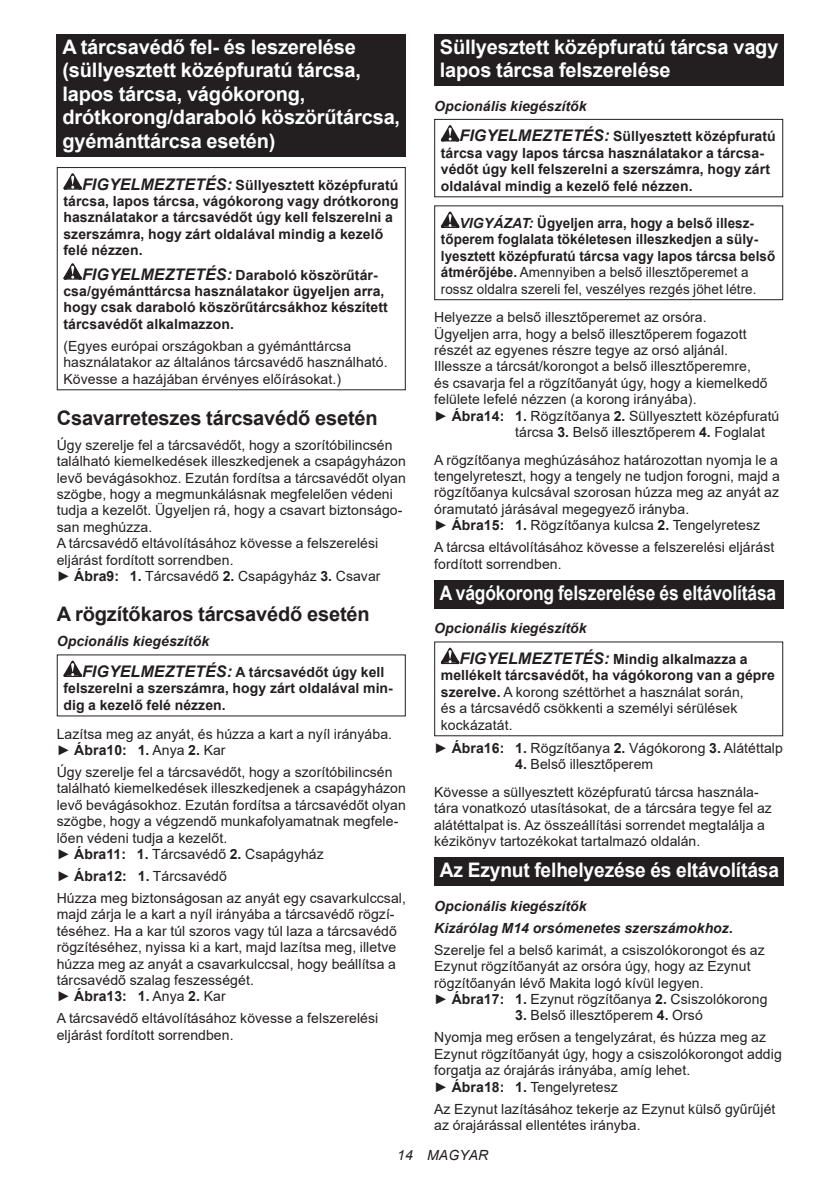
<style>
.page{position:relative;width:840px;height:1191px;background:#fff}
.page>*{position:absolute;margin:0;border:0;box-sizing:border-box;transform-origin:0 0}
.t1{font:700 20px/23.4px "Arial";letter-spacing:-.01em;color:#fff}
.t2{font:700 20px "Arial";letter-spacing:-.01em;color:#231f20}
.t3{font:700 20px "Arial";letter-spacing:-.01em;color:#fff;scale:.87 1}
.t4{font:700 20px "Arial";letter-spacing:-.01em;color:#fff;scale:.96 1}
.t5{font:14px/16.4px "Arial";letter-spacing:.005em;color:#231f20}
.t6{font:700 14px/16.4px "Arial";letter-spacing:.005em;color:#231f20}
.t7{font:700 14px/16.4px "Arial";letter-spacing:.005em;color:#231f20;scale:.96 1}
.t8{font:italic 700 14px/30.6px "Arial";letter-spacing:.005em;color:#231f20}
.t9{font:italic 14px "Arial";letter-spacing:.005em;color:#231f20}
.s1{font-style:italic;font-size:16px}
.s2{font-weight:700}
.s3{font-size:16px}
.s4{font-style:normal}
.s5{font-style:italic}
.s6{font-weight:400}
</style>
<div class="page">
<div style="left:57px;top:34px;width:348px;height:122px;background:#231f20"></div>
<svg style="left:63px;top:173px;width:19px;height:17px"></svg>
<svg style="left:63px;top:263px;width:19px;height:17px"></svg>
<div style="left:57px;top:167px;width:348px;height:223px;border:1px solid #231f20"></div>
<svg style="left:63px;top:660px;width:19px;height:17px"></svg>
<div style="left:434px;top:34px;width:348px;height:52px;background:#231f20"></div>
<svg style="left:440px;top:125px;width:19px;height:16px"></svg>
<div style="left:434px;top:119px;width:348px;height:78px;border:1px solid #231f20"></div>
<svg style="left:440px;top:212px;width:19px;height:16px"></svg>
<div style="left:434px;top:205px;width:348px;height:95px;border:1px solid #231f20"></div>
<div style="left:434px;top:580px;width:348px;height:28px;background:#231f20"></div>
<svg style="left:440px;top:647px;width:19px;height:17px"></svg>
<div style="left:434px;top:857px;width:348px;height:28px;background:#231f20"></div>
<h1 class="t1" style="left:62px;top:36px;width:339px">A tárcsavédő fel- és leszerelése (süllyesztett középfuratú tárcsa, lapos tárcsa, vágókorong, drótkorong/daraboló köszörűtárcsa, gyémánttárcsa esetén)</h1>
<p class="t6" style="left:63px;top:177px;width:336px;text-indent:19px"><span class="s1">FIGYELMEZTETÉS:</span> Süllyesztett középfuratú tárcsa, lapos tárcsa, vágókorong vagy drótkorong használatakor a tárcsavédőt úgy kell felszerelni a szerszámra, hogy zárt oldalával mindig a kezelő felé nézzen.</p>
<p class="t6" style="left:63px;top:267px;width:326px;text-indent:19px"><span class="s1">FIGYELMEZTETÉS:</span> Daraboló köszörűtár&shy;csa/gyémánttárcsa használatakor ügyeljen arra, hogy csak daraboló köszörűtárcsákhoz készített tárcsavédőt alkalmazzon.</p>
<p class="t5" style="left:63px;top:338px;width:325px">(Egyes európai országokban a gyémánttárcsa használatakor az általános tárcsavédő használható.<br>Kövesse a hazájában érvényes előírásokat.)</p>
<h1 class="t2" style="left:57px;top:404px;width:322px">Csavarreteszes tárcsavédő esetén</h1>
<p class="t5" style="left:57px;top:437px;width:350px">Úgy szerelje fel a tárcsavédőt, hogy a szorítóbilincsén található kiemelkedések illeszkedjenek a csapágyházon levő bevágásokhoz. Ezután fordítsa a tárcsavédőt olyan szögbe, hogy a megmunkálásnak megfelelően védeni tudja a kezelőt. Ügyeljen rá, hogy a csavart biztonságo&shy;san meghúzza.<br>A tárcsavédő eltávolításához kövesse a felszerelési eljárást fordított sorrendben.<br>► <span class="s2">Ábra9: 1.</span> Tárcsavédő <span class="s2">2.</span> Csapágyház <span class="s2">3.</span> Csavar</p>
<h1 class="t2" style="left:57px;top:600px;width:314px">A rögzítőkaros tárcsavédő esetén</h1>
<p class="t8" style="left:82px;top:626px;width:303px;text-indent:-25px">Opcionális kiegészítők<br><span class="s3">FIGYELMEZTETÉS:</span> <span class="s4">A tárcsavédőt úgy kell</span></p>
<p class="t6" style="left:63px;top:680px;width:331px">felszerelni a szerszámra, hogy zárt oldalával min&shy;dig a kezelő felé nézzen.</p>
<p class="t5" style="left:57px;top:725px;width:336px">Lazítsa meg az anyát, és húzza a kart a nyíl irányába. ► <span class="s2">Ábra10: 1.</span> Anya <span class="s2">2.</span> Kar</p>
<p class="t5" style="left:57px;top:763px;width:350px">Úgy szerelje fel a tárcsavédőt, hogy a szorítóbilincsén található kiemelkedések illeszkedjenek a csapágyházon levő bevágásokhoz. Ezután fordítsa a tárcsavédőt olyan szögbe, hogy a végzendő munkafolyamatnak megfele&shy;lően védeni tudja a kezelőt.<br>► <span class="s2">Ábra11: 1.</span> Tárcsavédő <span class="s2">2.</span> Csapágyház</p>
<p class="t5" style="left:57px;top:865px;width:350px;line-height:22px">► <span class="s2">Ábra12: 1.</span> Tárcsavédő<br>Húzza meg biztonságosan az anyát egy csavarkulccsal,</p>
<p class="t5" style="left:57px;top:906px;width:341px">majd zárja le a kart a nyíl irányába a tárcsavédő rögzí&shy;téséhez. Ha a kar túl szoros vagy túl laza a tárcsavédő rögzítéséhez, nyissa ki a kart, majd lazítsa meg, illetve húzza meg az anyát a csavarkulccsal, hogy beállítsa a tárcsavédő szalag feszességét.<br>► <span class="s2">Ábra13: 1.</span> Anya <span class="s2">2.</span> Kar</p>
<p class="t5" style="left:57px;top:1010px;width:323px">A tárcsavédő eltávolításához kövesse a felszerelési eljárást fordított sorrendben.</p>
<h1 class="t1" style="left:439px;top:36px;width:340px">Süllyesztett középfuratú tárcsa vagy lapos tárcsa felszerelése</h1>
<p class="t6" style="left:459px;top:91px;width:317px;line-height:30.6px;text-indent:-25px"><span class="s5">Opcionális kiegészítők<br></span><span class="s1">FIGYELMEZTETÉS:</span> Süllyesztett középfuratú</p>
<p class="t6" style="left:440px;top:145px;width:330px">tárcsa vagy lapos tárcsa használatakor a tárcsa&shy;védőt úgy kell felszerelni a szerszámra, hogy zárt oldalával mindig a kezelő felé nézzen.</p>
<p class="t7" style="left:440px;top:215px;width:350px;text-indent:19px"><span class="s5">VIGYÁZAT:</span> Ügyeljen arra, hogy a belső illesz&shy;tőperem foglalata tökéletesen illeszkedjen a sül - lyesztett középfuratú tárcsa vagy lapos tárcsa belső átmérőjébe. <span class="s6">Amennyiben a belső illesztőperemet a rossz oldalra szereli fel, veszélyes rezgés jöhet létre.</span></p>
<p class="t5" style="left:434px;top:309px;width:274px">Helyezze a belső illesztőperemet az orsóra.</p>
<p class="t5" style="left:434px;top:325px;width:314px">Ügyeljen arra, hogy a belső illesztőperem fogazott</p>
<p class="t5" style="left:434px;top:342px;width:295px">részét az egyenes részre tegye az orsó aljánál.</p>
<p class="t5" style="left:434px;top:358px;width:318px">Illessze a tárcsát/korongot a belső illesztőperemre,</p>
<p class="t5" style="left:434px;top:374px;width:335px">és csavarja fel a rögzítőanyát úgy, hogy a kiemelkedő</p>
<p class="t5" style="left:434px;top:391px;width:264px">felülete lefelé nézzen (a korong irányába).</p>
<p class="t5" style="left:434px;top:407px;width:346px">► <span class="s2">Ábra14: 1.</span> Rögzítőanya <span class="s2">2.</span> Süllyesztett középfuratú</p>
<p class="t5" style="left:515px;top:424px;width:251px">tárcsa <span class="s2">3.</span> Belső illesztőperem <span class="s2">4.</span> Foglalat</p>
<p class="t5" style="left:434px;top:451px;width:347px">A rögzítőanya meghúzásához határozottan nyomja le a tengelyreteszt, hogy a tengely ne tudjon forogni, majd a rögzítőanya kulcsával szorosan húzza meg az anyát az óramutató járásával megegyező irányba.<br>► <span class="s2">Ábra15: 1.</span> Rögzítőanya kulcsa <span class="s2">2.</span> Tengelyretesz</p>
<p class="t5" style="left:434px;top:539px;width:341px">A tárcsa eltávolításához kövesse a felszerelési eljárást fordított sorrendben.</p>
<h1 class="t3" style="left:439px;top:579px;width:388px">A vágókorong felszerelése és eltávolítása</h1>
<p class="t8" style="left:459px;top:613px;width:289px;text-indent:-25px">Opcionális kiegészítők<br><span class="s3">FIGYELMEZTETÉS:</span> <span class="s4">Mindig alkalmazza a</span></p>
<p class="t5" style="left:440px;top:667px;width:335px"><span class="s2">mellékelt tárcsavédőt, ha vágókorong van a gépre szerelve.</span> A korong széttörhet a használat során,<br>és a tárcsavédő csökkenti a személyi sérülések kockázatát.</p>
<p class="t5" style="left:434px;top:739px;width:350px">► <span class="s2">Ábra16: 1.</span> Rögzítőanya <span class="s2">2.</span> Vágókorong <span class="s2">3.</span> Alátéttalp</p>
<p class="t5" style="left:434px;top:750px;width:326px;line-height:27.8px;text-indent:81px"><span class="s2">4.</span> Belső illesztőperem<br>Kövesse a süllyesztett középfuratú tárcsa használa-</p>
<p class="t5" style="left:434px;top:800px;width:339px">tára vonatkozó utasításokat, de a tárcsára tegye fel az alátéttalpat is. Az összeállítási sorrendet megtalálja a kézikönyv tartozékokat tartalmazó oldalán.</p>
<h1 class="t4" style="left:439px;top:856px;width:354px">Az Ezynut felhelyezése és eltávolítása</h1>
<p class="t8" style="left:434px;top:895px;width:300px;line-height:22px">Opcionális kiegészítők<br>Kizárólag M14 orsómenetes szerszámokhoz.</p>
<p class="t5" style="left:434px;top:941px;width:334px">Szerelje fel a belső karimát, a csiszolókorongot és az Ezynut rögzítőanyát az orsóra úgy, hogy az Ezynut rögzítőanyán lévő Makita logó kívül legyen.<br>► <span class="s2">Ábra17: 1.</span> Ezynut rögzítőanya <span class="s2">2.</span> Csiszolókorong</p>
<p class="t5" style="left:434px;top:1004px;width:333px;line-height:22px;text-indent:81px"><span class="s2">3.</span> Belső illesztőperem <span class="s2">4.</span> Orsó<br>Nyomja meg erősen a tengelyzárat, és húzza meg az</p>
<p class="t5" style="left:434px;top:1045px;width:349px">Ezynut rögzítőanyát úgy, hogy a csiszolókorongot addig forgatja az órajárás irányába, amíg lehet.<br>► <span class="s2">Ábra18: 1.</span> Tengelyretesz</p>
<p class="t5" style="left:434px;top:1100px;width:342px">Az Ezynut lazításához tekerje az Ezynut külső gyűrűjét az órajárással ellentétes irányba.</p>
<p class="t9" style="left:397px;top:1146px;width:93px">14 MAGYAR</p>
</div>
